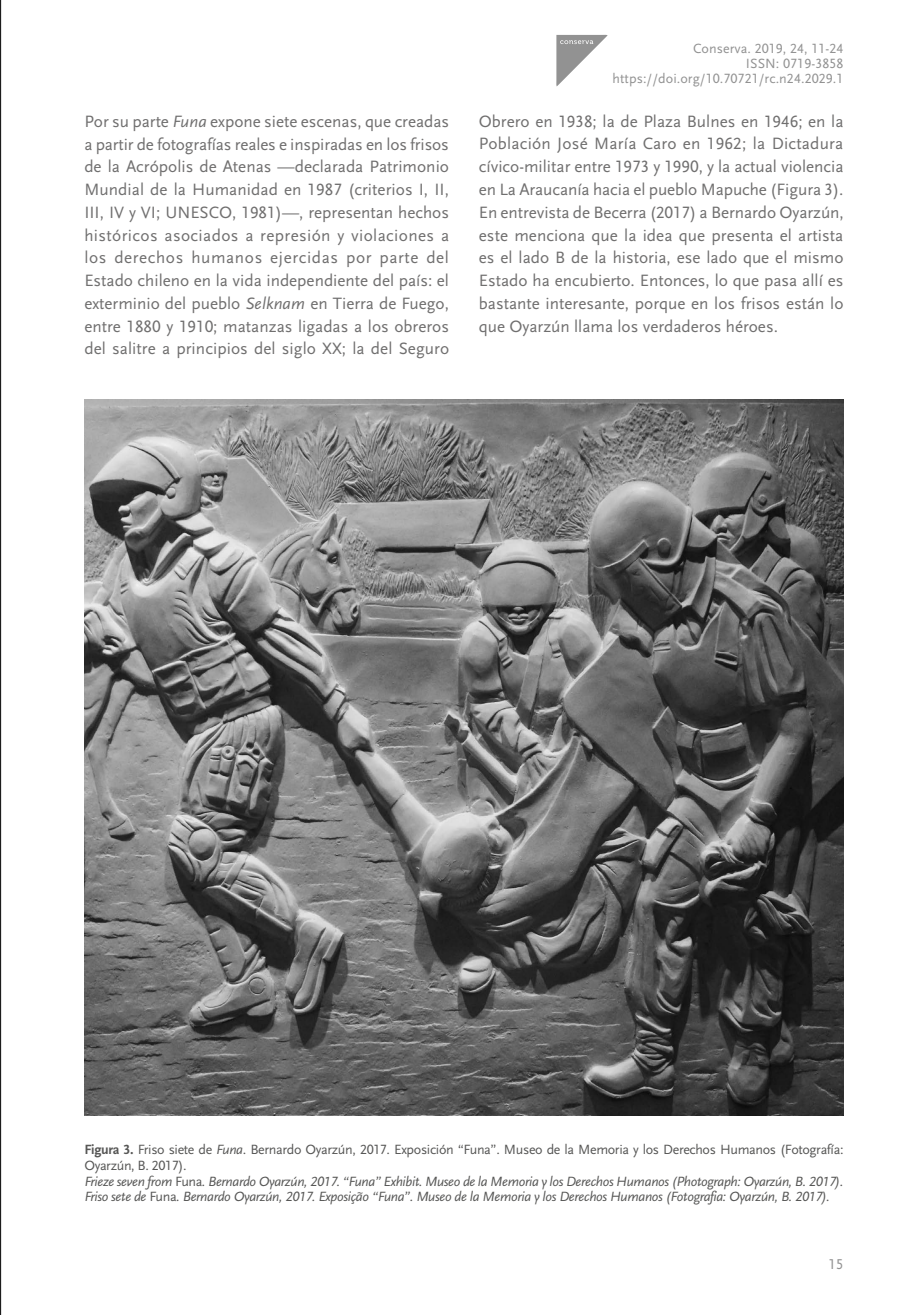
<style>
.page{position:relative;width:918px;height:1315px;background:#fff}
.page>*{position:absolute;margin:0;border:0;box-sizing:border-box;transform-origin:0 0}
.t1{font:17.15px/22.8px "Scala Sans Regular LF";color:#706f6f;text-align:justify}
.t2{font:14.88px "Scala Sans Regular LF";color:#929292}
.t3{font:14px/15.8px "Scala Sans Regular LF Italic";letter-spacing:-.025em;color:#575756}
.t4{font:14px/15.8px "Scala Sans Regular LF";letter-spacing:-.025em;color:#575756}
.t5{font:14px/14.9px "Scala Sans Regular LF";letter-spacing:.005em;color:#929292;text-align:right}
.s1{font-family:"Scala Sans Regular LF Italic"}
.s2{font-family:"Scala Sans Bold LF"}
.s3{font-family:"Scala Sans Regular LF"}
</style>
<div class="page">
<svg style="left:556px;top:34px;width:52px;height:53px"></svg>
<img style="left:84px;top:399px;width:759px;height:717px">
<hr style="left:0;top:0;width:1px;height:1315px;background:#000">
<p class="t5" style="left:612px;top:42px;width:232px">Conserva. 2019, 24, 11-24<br>ISSN: 0719-3858 https://doi.org/10.70721/rc.n24.2029.1</p>
<p class="t1" style="left:84px;top:110px;width:366px">Por su parte <span class="s1">Funa</span> expone siete escenas, que creadas a partir de fotografías reales e inspiradas en los frisos de la Acrópolis de Atenas —declarada Patrimonio Mundial de la Humanidad en 1987 (criterios I, II, III, IV y VI; UNESCO, 1981)—, representan hechos históricos asociados a represión y violaciones a los derechos humanos ejercidas por parte del Estado chileno en la vida independiente del país: el exterminio del pueblo <span class="s1">Selknam</span> en Tierra de Fuego, entre 1880 y 1910; matanzas ligadas a los obreros del salitre a principios del siglo XX; la del Seguro</p>
<p class="t1" style="left:479px;top:110px;width:366px">Obrero en 1938; la de Plaza Bulnes en 1946; en la Población José María Caro en 1962; la Dictadura cívico-militar entre 1973 y 1990, y la actual violencia en La Araucanía hacia el pueblo Mapuche (Figura 3).<br>En entrevista de Becerra (2017) a Bernardo Oyarzún, este menciona que la idea que presenta el artista es el lado B de la historia, ese lado que el mismo Estado ha encubierto. Entonces, lo que pasa allí es bastante interesante, porque en los frisos están lo que Oyarzún llama los verdaderos héroes.</p>
<p class="t4" style="left:84px;top:1142px;width:760px"><span class="s2">Figura 3.</span> Friso siete de <span class="s1">Funa</span>. Bernardo Oyarzún, 2017. Exposición “Funa”. Museo de la Memoria y los Derechos Humanos (Fotografía:<br>Oyarzún, B. 2017).</p>
<p class="t3" style="left:84px;top:1173px;width:760px">Frieze seven from <span class="s3">Funa</span>. Bernardo Oyarzún, 2017. “Funa” Exhibit. Museo de la Memoria y los Derechos Humanos (Photograph: Oyarzún, B. 2017).<br>Friso sete de <span class="s3">Funa</span>. Bernardo Oyarzún, 2017. Exposição “Funa”. Museo de la Memoria y los Derechos Humanos (Fotografia: Oyarzún, B. 2017).</p>
<p class="t2" style="left:828px;top:1255px;width:16px">15</p>
</div>
